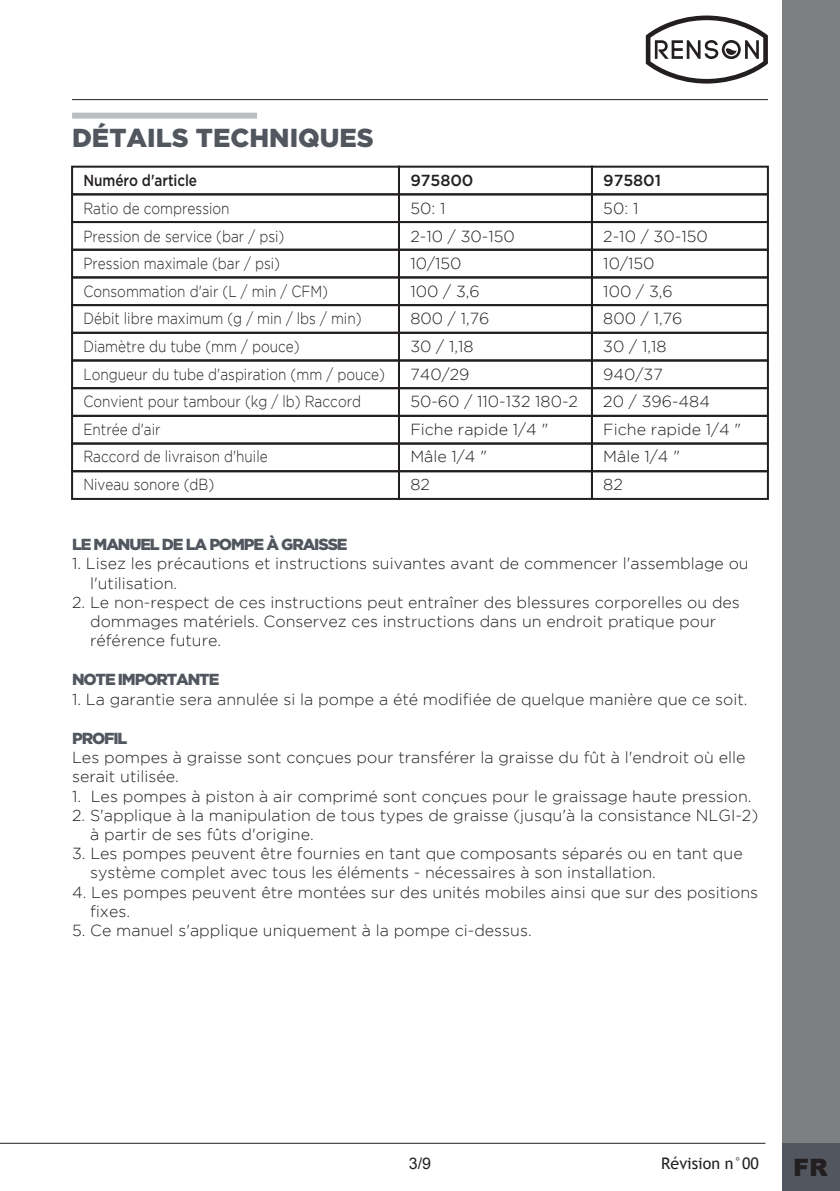
<style>
.page{position:relative;width:840px;height:1191px;background:#fff}
.page>*{position:absolute;margin:0;border:0;box-sizing:border-box;transform-origin:0 0}
.t1{font:900 26px "Gotham";color:#52575f}
.t2{font:900 24px "Arial";color:#231f20}
.t3{font:300 16px/27.6px "Gotham";color:#231f20}
.t4{font:300 16px/27.6px "Gotham";color:#231f20;scale:.85 1}
.t5{font:900 16px "Gotham";letter-spacing:-.07em;color:#52575f}
.t6{font:500 16px "Gotham";letter-spacing:-.005em;color:#231f20;scale:.85 1}
.t7{font:16px "Trebuchet MS";color:#231f20}
.t8{font:500 16px "Gotham";letter-spacing:-.005em;color:#231f20}
.t9{font:16px "Arial";color:#231f20}
</style>
<div class="page">
<hr style="left:72px;top:99px;width:695px;height:1px;background:#231f20">
<hr style="left:0;top:1142px;width:765px;height:1px;background:#231f20">
<div style="left:782px;top:0;width:57px;height:1191px;background:#7d7f82"></div>
<div style="left:782px;top:1143px;width:57px;height:48px;background:#52575f"></div>
<svg style="left:645px;top:16px;width:122px;height:68px"></svg>
<div style="left:72px;top:113px;width:185px;height:6px;background:#bcbdc0"></div>
<div style="left:71px;top:166px;width:329px;height:29px;border:2px solid #231f20"></div>
<div style="left:71px;top:193px;width:329px;height:30px;border:2px solid #231f20"></div>
<div style="left:398px;top:166px;width:194px;height:29px;border:2px solid #231f20"></div>
<div style="left:398px;top:193px;width:194px;height:30px;border:2px solid #231f20"></div>
<div style="left:590px;top:166px;width:178px;height:29px;border:2px solid #231f20"></div>
<div style="left:590px;top:193px;width:178px;height:30px;border:2px solid #231f20"></div>
<div style="left:71px;top:221px;width:329px;height:30px;border:2px solid #231f20"></div>
<div style="left:71px;top:249px;width:329px;height:29px;border:2px solid #231f20"></div>
<div style="left:398px;top:221px;width:194px;height:30px;border:2px solid #231f20"></div>
<div style="left:398px;top:249px;width:194px;height:29px;border:2px solid #231f20"></div>
<div style="left:590px;top:221px;width:178px;height:30px;border:2px solid #231f20"></div>
<div style="left:590px;top:249px;width:178px;height:29px;border:2px solid #231f20"></div>
<div style="left:71px;top:276px;width:329px;height:30px;border:2px solid #231f20"></div>
<div style="left:71px;top:304px;width:329px;height:30px;border:2px solid #231f20"></div>
<div style="left:398px;top:276px;width:194px;height:30px;border:2px solid #231f20"></div>
<div style="left:398px;top:304px;width:194px;height:30px;border:2px solid #231f20"></div>
<div style="left:590px;top:276px;width:178px;height:30px;border:2px solid #231f20"></div>
<div style="left:590px;top:304px;width:178px;height:30px;border:2px solid #231f20"></div>
<div style="left:71px;top:332px;width:329px;height:29px;border:2px solid #231f20"></div>
<div style="left:71px;top:359px;width:329px;height:30px;border:2px solid #231f20"></div>
<div style="left:398px;top:332px;width:194px;height:29px;border:2px solid #231f20"></div>
<div style="left:398px;top:359px;width:194px;height:30px;border:2px solid #231f20"></div>
<div style="left:590px;top:332px;width:178px;height:29px;border:2px solid #231f20"></div>
<div style="left:590px;top:359px;width:178px;height:30px;border:2px solid #231f20"></div>
<div style="left:71px;top:387px;width:329px;height:30px;border:2px solid #231f20"></div>
<div style="left:71px;top:415px;width:329px;height:29px;border:2px solid #231f20"></div>
<div style="left:398px;top:387px;width:194px;height:30px;border:2px solid #231f20"></div>
<div style="left:398px;top:415px;width:194px;height:29px;border:2px solid #231f20"></div>
<div style="left:590px;top:387px;width:178px;height:30px;border:2px solid #231f20"></div>
<div style="left:590px;top:415px;width:178px;height:29px;border:2px solid #231f20"></div>
<div style="left:71px;top:442px;width:329px;height:30px;border:2px solid #231f20"></div>
<div style="left:71px;top:470px;width:329px;height:30px;border:2px solid #231f20"></div>
<div style="left:398px;top:442px;width:194px;height:30px;border:2px solid #231f20"></div>
<div style="left:398px;top:470px;width:194px;height:30px;border:2px solid #231f20"></div>
<div style="left:590px;top:442px;width:178px;height:30px;border:2px solid #231f20"></div>
<div style="left:590px;top:470px;width:178px;height:30px;border:2px solid #231f20"></div>
<h1 class="t1" style="left:72px;top:123px;width:303px">DÉTAILS TECHNIQUES</h1>
<p class="t6" style="left:83px;top:172px;width:135px">Numéro d'article</p>
<p class="t4" style="left:83px;top:194px;width:356px">Ratio de compression<br>Pression de service (bar / psi)<br>Pression maximale (bar / psi)<br>Consommation d'air (L / min / CFM)<br>Débit libre maximum (g / min / lbs / min)<br>Diamètre du tube (mm / pouce)<br>Longueur du tube d'aspiration (mm / pouce)<br>Convient pour tambour (kg / lb) Raccord<br>Entrée d'air<br>Raccord de livraison d'huile<br>Niveau sonore (dB)</p>
<p class="t8" style="left:410px;top:172px;width:65px">975800</p>
<p class="t3" style="left:410px;top:194px;width:169px">50: 1<br>2-10 / 30-150<br>10/150<br>100 / 3,6<br>800 / 1,76<br>30 / 1,18<br>740/29<br>50-60 / 110-132 180-2<br>Fiche rapide 1/4 "<br>Mâle 1/4 "<br>82</p>
<p class="t8" style="left:603px;top:172px;width:59px">975801</p>
<p class="t3" style="left:603px;top:194px;width:139px">50: 1<br>2-10 / 30-150<br>10/150<br>100 / 3,6<br>800 / 1,76<br>30 / 1,18<br>940/37<br>20 / 396-484<br>Fiche rapide 1/4 "<br>Mâle 1/4 "<br>82</p>
<p class="t5" style="left:72px;top:535px;width:277px">LE MANUEL DE LA POMPE À GRAISSE</p>
<p class="t3" style="left:90px;top:554px;width:659px;line-height:19.2px;text-indent:-18px">1. Lisez les précautions et instructions suivantes avant de commencer l'assemblage ou l'utilisation.</p>
<p class="t3" style="left:90px;top:592px;width:651px;line-height:19.2px;text-indent:-18px">2. Le non-respect de ces instructions peut entraîner des blessures corporelles ou des dommages matériels. Conservez ces instructions dans un endroit pratique pour référence future.</p>
<p class="t5" style="left:72px;top:670px;width:149px">NOTE IMPORTANTE</p>
<p class="t3" style="left:72px;top:685px;width:676px">1. La garantie sera annulée si la pompe a été modifiée de quelque manière que ce soit.</p>
<p class="t5" style="left:72px;top:729px;width:57px">PROFIL</p>
<p class="t3" style="left:72px;top:747px;width:674px;line-height:19.2px">Les pompes à graisse sont conçues pour transférer la graisse du fût à l'endroit où elle serait utilisée.</p>
<p class="t3" style="left:72px;top:782px;width:680px">1. Les pompes à piston à air comprimé sont conçues pour le graissage haute pression.</p>
<p class="t3" style="left:90px;top:805px;width:669px;line-height:19.2px;text-indent:-18px">2. S'applique à la manipulation de tous types de graisse (jusqu'à la consistance NLGI-2) à partir de ses fûts d'origine.</p>
<p class="t3" style="left:90px;top:843px;width:653px;line-height:19.2px;text-indent:-18px">3. Les pompes peuvent être fournies en tant que composants séparés ou en tant que système complet avec tous les éléments - nécessaires à son installation.</p>
<p class="t3" style="left:90px;top:882px;width:669px;line-height:19.2px;text-indent:-18px">4. Les pompes peuvent être montées sur des unités mobiles ainsi que sur des positions fixes.</p>
<p class="t3" style="left:72px;top:916px;width:461px">5. Ce manuel s'applique uniquement à la pompe ci-dessus.</p>
<p class="t9" style="left:408px;top:1152px;width:24px">3/9</p>
<p class="t7" style="left:661px;top:1154px;width:99px">Révision n°00</p>
<h2 class="t2" style="left:792px;top:1150px;width:36px">FR</h2>
</div>
